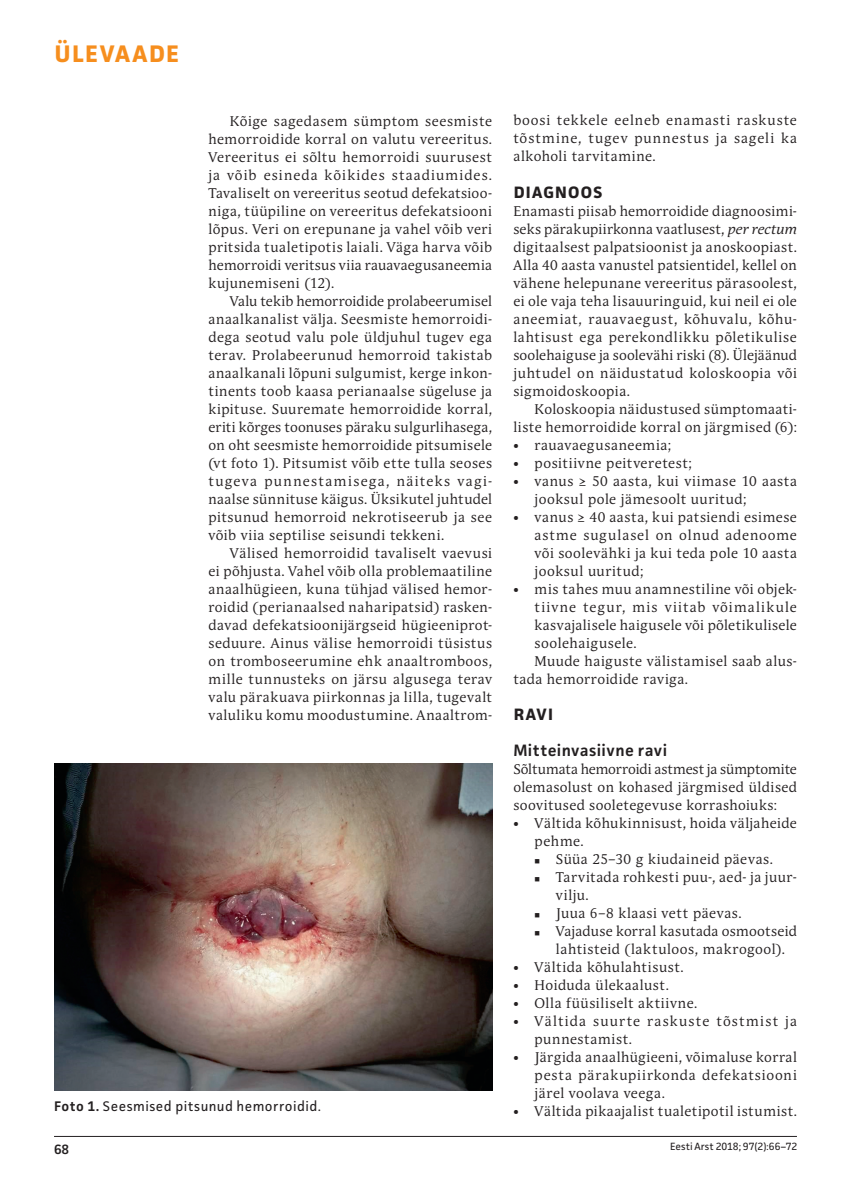
<style>
.page{position:relative;width:851px;height:1191px;background:#fff}
.page>*{position:absolute;margin:0;border:0;box-sizing:border-box;transform-origin:0 0}
.t1{font:700 24px "Facit";color:#f68e1e}
.t2{font:600 16.5px "Facit";letter-spacing:.025em;color:#231f20}
.t3{font:700 16.5px "Facit";letter-spacing:.07em;color:#231f20}
.t4{font:13.95px/18px "Andulka Book Pro";letter-spacing:.04em;color:#231f20;text-align:justify}
.t5{font:13.95px/18px "Andulka Book Pro";letter-spacing:.08em;color:#231f20}
.t6{font:13.95px "Facit";letter-spacing:.035em;color:#231f20}
.t7{font:13.95px "Andulka Book Pro";letter-spacing:.095em;color:#231f20}
.t8{font:600 13.5px "Facit";color:#231f20}
.t9{font:10.5px "Facit";color:#231f20}
.s1{font-weight:600}
.s2{font-style:italic}
</style>
<div class="page">
<hr style="left:54px;top:1136px;width:742px;height:1px;background:#231f20">
<img style="left:54px;top:764px;width:438px;height:326px">
<h1 class="t1" style="left:55px;top:39px;width:63px">ÜLEVAAD</h1>
<h1 class="t1" style="left:166px;top:39px;width:14px">E</h1>
<p class="t4" style="left:208px;top:112px;width:285px;text-indent:21px">Kõige sagedasem sümptom seesmiste hemorroidide korral on valutu vereeritus.<br>Vereeritus ei sõltu hemorroidi suurusest ja võib esineda kõikides staadiumides.<br>Tavaliselt on vereeritus seotud defekatsioo&shy;niga, tüüpiline on vereeritus defekatsiooni lõpus. Veri on erepunane ja vahel võib veri pritsida tualetipotis laiali. Väga harva võib hemorroidi veritsus viia rauavaegusaneemia kujunemiseni (12).</p>
<p class="t4" style="left:208px;top:292px;width:285px;text-indent:21px">Valu tekib hemorroidide prolabeerumisel anaalkanalist välja. Seesmiste hemorroidi&shy;dega seotud valu pole üldjuhul tugev ega terav. Prolabeerunud hemorroid takistab anaalkanali lõpuni sulgumist, kerge inkon&shy;tinents toob kaasa perianaalse sügeluse ja kipituse. Suuremate hemorroidide korral, eriti kõrges toonuses päraku sulgurlihasega, on oht seesmiste hemorroidide pitsumisele (vt foto 1). Pitsumist võib ette tulla seoses tugeva punnestamisega, näiteks vagi&shy;naalse sünnituse käigus. Üksikutel juhtudel pitsunud hemorroid nekrotiseerub ja see võib viia septilise seisundi tekkeni.</p>
<p class="t4" style="left:208px;top:544px;width:285px;text-indent:21px">Välised hemorroidid tavaliselt vaevusi ei põhjusta. Vahel võib olla problemaatiline anaalhügieen, kuna tühjad välised hemor&shy;roidid (perianaalsed naharipatsid) rasken&shy;davad defekatsioonijärgseid hügieeniprot&shy;seduure. Ainus välise hemorroidi tüsistus on tromboseerumine ehk anaaltromboos, mille tunnusteks on järsu algusega terav valu pärakuava piirkonnas ja lilla, tugevalt valuliku komu moodustumine. Anaaltrom-</p>
<p class="t6" style="left:54px;top:1097px;width:268px"><span class="s1">Foto 1.</span> Seesmised pitsunud hemorroidid.</p>
<p class="t8" style="left:54px;top:1140px;width:17px">68</p>
<p class="t4" style="left:513px;top:112px;width:285px">boosi tekkele eelneb enamasti raskuste tõstmine, tugev punnestus ja sageli ka alkoholi tarvitamine.</p>
<p class="t3" style="left:513px;top:182px;width:67px">DIAGNOOS</p>
<p class="t4" style="left:513px;top:202px;width:285px">Enamasti piisab hemorroidide diagnoosimi&shy;seks pärakupiirkonna vaatlusest, <span class="s2">per rectum </span>digitaalsest palpatsioonist ja anoskoopiast.<br>Alla 40 aasta vanustel patsientidel, kellel on vähene helepunane vereeritus pärasoolest, ei ole vaja teha lisauuringuid, kui neil ei ole aneemiat, rauavaegust, kõhuvalu, kõhu&shy;lahtisust ega perekondlikku põletikulise soolehaiguse ja soolevähi riski (8). Ülejäänud juhtudel on näidustatud koloskoopia või sigmoidoskoopia.</p>
<p class="t4" style="left:513px;top:400px;width:285px;text-align:right">Koloskoopia näidustused sümptomaati&shy;liste hemorroidide korral on järgmised (6):</p>
<p class="t4" style="left:513px;top:436px;width:159px">• rauavaegusaneemia;</p>
<p class="t4" style="left:513px;top:454px;width:180px">• positiivne peitveretest;</p>
<p class="t4" style="left:534px;top:472px;width:264px;text-indent:-21px">• vanus ≥ 50 aasta, kui viimase 10 aasta jooksul pole jämesoolt uuritud;</p>
<p class="t4" style="left:534px;top:508px;width:264px;text-indent:-21px">• vanus ≥ 40 aasta, kui patsiendi esimese astme sugulasel on olnud adenoome või soolevähki ja kui teda pole 10 aasta jooksul uuritud;</p>
<p class="t4" style="left:513px;top:580px;width:285px">• mis tahes muu anamnestiline või objek-</p>
<p class="t7" style="left:534px;top:598px;width:264px">tiivne tegur, mis viitab võimalikule</p>
<p class="t4" style="left:534px;top:616px;width:264px">kasvajalisele haigusele või põletikulisele</p>
<p class="t4" style="left:534px;top:634px;width:104px">soolehaigusele.</p>
<p class="t4" style="left:534px;top:652px;width:264px">Muude haiguste välistamisel saab alus-</p>
<p class="t4" style="left:513px;top:670px;width:176px">tada hemorroidide raviga.</p>
<p class="t3" style="left:513px;top:704px;width:39px">RAVI</p>
<p class="t2" style="left:513px;top:740px;width:155px">Mitteinvasiivne ravi</p>
<p class="t4" style="left:513px;top:760px;width:285px">Sõltumata hemorroidi astmest ja sümptomite olemasolust on kohased järgmised üldised soovitused sooletegevuse korrashoiuks:</p>
<p class="t4" style="left:534px;top:814px;width:264px;text-indent:-21px">• Vältida kõhukinnisust, hoida väljaheide pehme.</p>
<p class="t4" style="left:534px;top:850px;width:240px">■ Süüa 25–30 g kiudaineid päevas.</p>
<p class="t4" style="left:556px;top:868px;width:242px;text-indent:-21px">■ Tarvitada rohkesti puu-, aed- ja juur&shy;vilju.</p>
<p class="t4" style="left:534px;top:904px;width:209px">■ Juua 6–8 klaasi vett päevas.</p>
<p class="t4" style="left:556px;top:922px;width:242px;text-indent:-21px">■ Vajaduse korral kasutada osmootseid lahtisteid (laktuloos, makrogool).</p>
<p class="t4" style="left:513px;top:958px;width:172px">• Vältida kõhulahtisust.</p>
<p class="t4" style="left:513px;top:976px;width:157px">• Hoiduda ülekaalust.</p>
<p class="t4" style="left:513px;top:994px;width:185px">• Olla füüsiliselt aktiivne.</p>
<p class="t5" style="left:534px;top:1012px;width:264px;text-indent:-21px">• Vältida suurte raskuste tõstmist ja punnestamist.</p>
<p class="t4" style="left:534px;top:1048px;width:264px;text-indent:-21px">• Järgida anaalhügieeni, võimaluse korral pesta pärakupiirkonda defekatsiooni järel voolava veega.</p>
<p class="t4" style="left:513px;top:1102px;width:285px">• Vältida pikaajalist tualetipotil istumist.</p>
<p class="t9" style="left:670px;top:1139px;width:129px">Eesti Arst 2018; 97(2):66–72</p>
</div>
